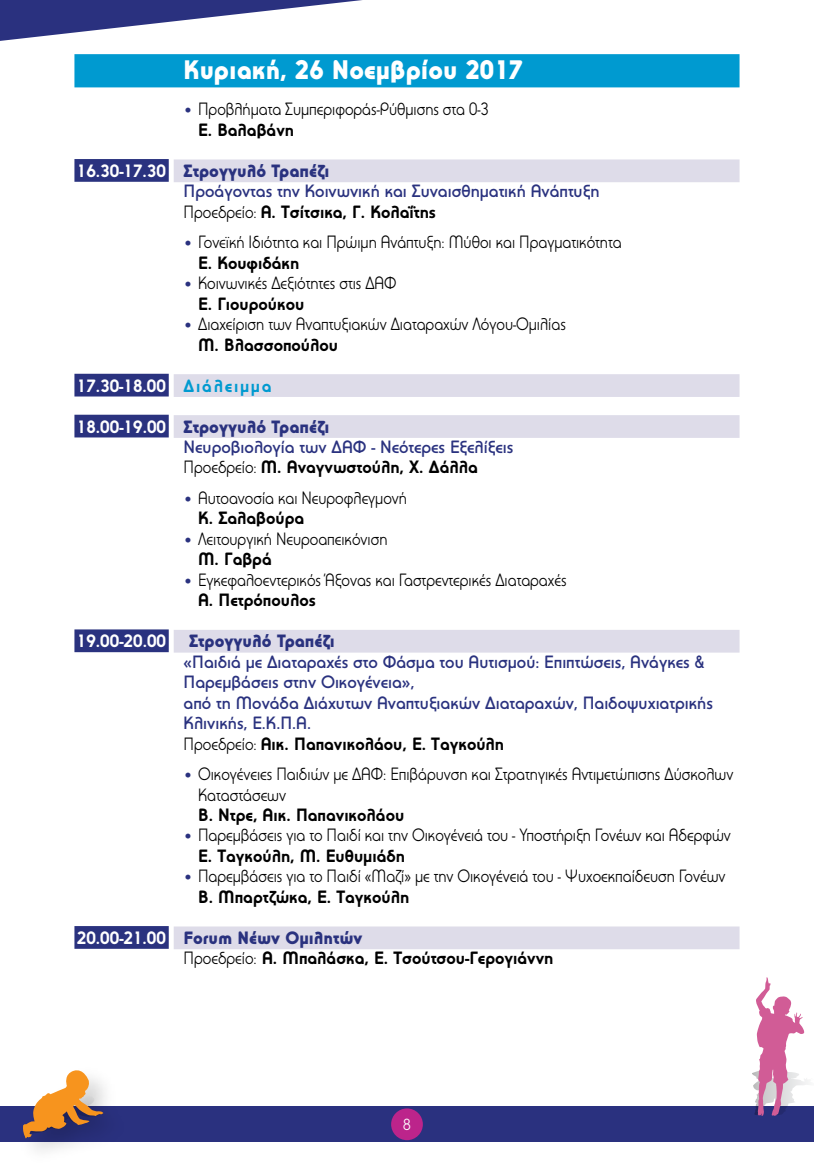
<style>
.page{position:relative;width:814px;height:1166px;background:#fff}
.page>*{position:absolute;margin:0;border:0;box-sizing:border-box;transform-origin:0 0}
.t1{font:900 26.25px "PF Universal";color:#fff}
.t2{font:17.5px/20.5px "PF Universal";color:#000;scale:.9 1}
.t3{font:500 17.5px/20.5px "PF Universal";color:#2a327f}
.t4{font:700 17.5px/20.5px "PF Universal";color:#000}
.t5{font:700 17.5px "PF Universal";letter-spacing:.1em;color:#fff}
.t6{font:900 17.5px "PF Universal";color:#2a327f}
.t7{font:700 17.5px "PF Universal";letter-spacing:.05em;color:#fff}
.t8{font:15.75px "PF Universal";color:#fff}
.s1{font-family:"Trebuchet MS";color:#2a327f}
.s2{font-weight:700}
.s3{font-weight:700;color:#fff}
.s4{font-weight:900}
.s5{font-weight:400;color:#000}
.s6{font-weight:700;color:#000}
.s7{color:#009ad0}
.s8{color:#fff}
.s9{font-weight:900;color:#2a327f}
.s10{font-weight:400}
</style>
<div class="page">
<div style="left:0;top:1106px;width:814px;height:36px;background:#2a317f"></div>
<img style="left:25px;top:1092px;width:80px;height:59px">
<svg style="left:23px;top:1070px;width:81px;height:68px"></svg>
<svg style="left:0;top:0;width:362px;height:41px"></svg>
<svg style="left:752px;top:977px;width:56px;height:139px"></svg>
<div style="left:391px;top:1108px;width:32px;height:32px;background:#bc248b;border-radius:50%"></div>
<div style="left:74px;top:54px;width:665px;height:33px;background:#009ad0"></div>
<div style="left:74px;top:159px;width:95px;height:23px;background:#2a327f"></div>
<div style="left:174px;top:159px;width:565px;height:23px;background:#dedce9"></div>
<div style="left:74px;top:374px;width:95px;height:22px;background:#2a327f"></div>
<div style="left:174px;top:374px;width:565px;height:23px;background:#dedce9"></div>
<div style="left:74px;top:415px;width:95px;height:22px;background:#2a327f"></div>
<div style="left:174px;top:415px;width:565px;height:23px;background:#dedce9"></div>
<div style="left:74px;top:629px;width:95px;height:23px;background:#2a327f"></div>
<div style="left:174px;top:630px;width:565px;height:22px;background:#dedce9"></div>
<div style="left:74px;top:926px;width:95px;height:23px;background:#2a327f"></div>
<div style="left:174px;top:926px;width:565px;height:23px;background:#dedce9"></div>
<h1 class="t1" style="left:184px;top:54px;width:341px">Κυριακή, 26 Νοεμβρίου 2017</h1>
<p class="t2" style="left:198px;top:99px;width:324px;text-indent:-14px"><span class="s1">•</span> Προβλήματα Συμπεριφοράς-Ρύθμισης στα 0-3<br><span class="s2">Ε. Βαλαβάνη</span></p>
<p class="t3" style="left:184px;top:160px;width:417px;text-indent:-107px"><span class="s3">16.30-17.30</span> <span class="s4">Στρογγυλό Τραπέζι<br></span>Προάγοντας την Κοινωνική και Συναισθηματική Ανάπτυξη<br><span class="s5">Προεδρείο:</span> <span class="s6">Α. Τσίτσικα, Γ. Κολαΐτης</span></p>
<p class="t2" style="left:198px;top:232px;width:472px;text-indent:-14px"><span class="s1">•</span> Γονεϊκή Ιδιότητα και Πρώιμη Ανάπτυξη: Μύθοι και Πραγματικότητα<br><span class="s2">Ε. Κουφιδάκη</span></p>
<p class="t2" style="left:198px;top:273px;width:222px;text-indent:-14px"><span class="s1">•</span> Κοινωνικές Δεξιότητες στις ΔΑΦ<br><span class="s2">Ε. Γιουρούκου</span></p>
<p class="t2" style="left:198px;top:314px;width:410px;text-indent:-14px"><span class="s1">•</span> Διαχείριση των Αναπτυξιακών Διαταραχών Λόγου-Ομιλίας<br><span class="s2">Μ. Βλασσοπούλου</span></p>
<p class="t5" style="left:77px;top:375px;width:196px">17.30-18.00 <span class="s7">Διάλειμμα</span></p>
<p class="t3" style="left:184px;top:416px;width:331px;text-indent:-107px"><span class="s3">18.00-19.00</span> <span class="s4">Στρογγυλό Τραπέζι<br></span>Νευροβιολογία των ΔΑΦ - Νεότερες Εξελίξεις<br><span class="s5">Προεδρείο:</span> <span class="s6">Μ. Αναγνωστούλη, Χ. Δάλλα</span></p>
<p class="t2" style="left:198px;top:487px;width:233px;text-indent:-14px"><span class="s1">•</span> Αυτοανοσία και Νευροφλεγμονή<br><span class="s2">Κ. Σαλαβούρα</span></p>
<p class="t2" style="left:198px;top:528px;width:212px;text-indent:-14px"><span class="s1">•</span> Λειτουργική Νευροαπεικόνιση<br><span class="s2">Μ. Γαβρά</span></p>
<p class="t2" style="left:198px;top:569px;width:411px;text-indent:-14px"><span class="s1">•</span> Εγκεφαλοεντερικός Άξονας και Γαστρεντερικές Διαταραχές<br><span class="s2">Α. Πετρόπουλος</span></p>
<p class="t7" style="left:77px;top:630px;width:91px">19.00-20.00</p>
<p class="t6" style="left:189px;top:630px;width:147px">Στρογγυλό Τραπέζι</p>
<p class="t3" style="left:184px;top:651px;width:530px">«Παιδιά με Διαταραχές στο Φάσμα του Αυτισμού: Επιπτώσεις, Ανάγκες &amp; Παρεμβάσεις στην Οικογένεια»,<br>από τη Μονάδα Διάχυτων Αναπτυξιακών Διαταραχών, Παιδοψυχιατρικής Κλινικής, Ε.Κ.Π.Α.<br><span class="s5">Προεδρείο:</span> <span class="s6">Αικ. Παπανικολάου, Ε. Ταγκούλη</span></p>
<p class="t2" style="left:198px;top:763px;width:596px;text-indent:-14px"><span class="s1">•</span> Οικογένειες Παιδιών με ΔΑΦ: Επιβάρυνση και Στρατηγικές Αντιμετώπισης Δύσκολων<br>Καταστάσεων</p>
<p class="t4" style="left:198px;top:804px;width:208px">Β. Ντρε, Αικ. Παπανικολάου</p>
<p class="t2" style="left:198px;top:825px;width:593px;text-indent:-14px"><span class="s1">•</span> Παρεμβάσεις για το Παιδί και την Οικογένειά του - Υποστήριξη Γονέων και Αδερφών<br><span class="s2">Ε. Ταγκούλη, Μ. Ευθυμιάδη</span></p>
<p class="t2" style="left:198px;top:866px;width:587px;text-indent:-14px"><span class="s1">•</span> Παρεμβάσεις για το Παιδί «Μαζί» με την Οικογένειά του - Ψυχοεκπαίδευση Γονέων<br><span class="s2">Β. Μπαρτζώκα, Ε. Ταγκούλη</span></p>
<p class="t4" style="left:184px;top:927px;width:371px;text-indent:-107px"><span class="s8">20.00-21.00</span> <span class="s9">Forum Νέων Ομιλητών<br></span><span class="s10">Προεδρείο:</span> Α. Μπαλάσκα, Ε. Τσούτσου-Γερογιάννη</p>
<p class="t8" style="left:403px;top:1115px;width:10px">8</p>
</div>
